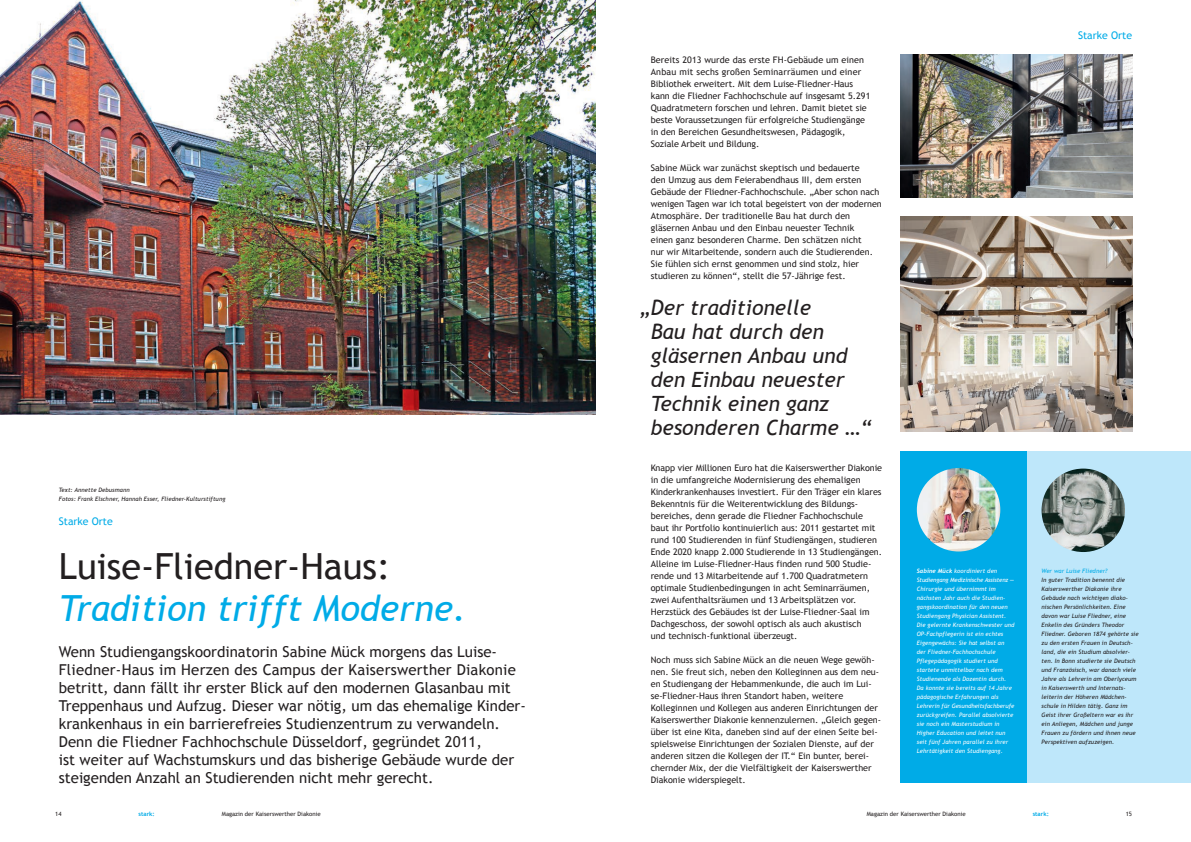
<style>
.page{position:relative;width:1191px;height:842px;background:#fff}
.page>*{position:absolute;margin:0;border:0;box-sizing:border-box;transform-origin:0 0}
.t1{font:italic 36px "Trebuchet MS";color:#00abe7}
.t2{font:36px "Trebuchet MS";color:#231f20}
.t3{font:italic 21px/24px "Trebuchet MS";color:#231f20}
.t4{font:15px/18px "Trebuchet MS";color:#231f20}
.t5{font:10.5px "Trebuchet MS";color:#00abe7}
.t6{font:9px/12px "Trebuchet MS";color:#231f20}
.t7{font:italic 6px/9px "Trebuchet MS";letter-spacing:.01em;color:#231f20}
.t8{font:italic 6px/9px "Trebuchet MS";letter-spacing:.01em;color:#fff}
.t9{font:6px "Trebuchet MS";color:#231f20}
.t10{font:italic 6px "Trebuchet MS";letter-spacing:.01em;color:#00abe7}
.t11{font:700 6px "Trebuchet MS";color:#00abe7}
.s1{font-family:"Trebuchet";font-weight:700}
</style>
<div class="page">
<div style="left:900px;top:451px;width:127px;height:331px;background:#00abe7"></div>
<img style="left:0;top:0;width:595px;height:414px">
<div style="left:1027px;top:451px;width:164px;height:331px;background:#bee7fa"></div>
<img style="left:917px;top:468px;width:83px;height:83px;border-radius:42px">
<img style="left:1041px;top:469px;width:84px;height:83px;border-radius:42px">
<img style="left:900px;top:54px;width:232px;height:144px">
<img style="left:900px;top:216px;width:232px;height:216px">
<p class="t7" style="left:59px;top:485px;width:168px">Text: Annette Debusmann<br>Fotos: Frank Elschner, Hannah Esser, Fliedner-Kulturstiftung</p>
<p class="t5" style="left:59px;top:515px;width:56px">Starke Orte</p>
<h1 class="t2" style="left:59px;top:545px;width:333px">Luise-Fliedner-Haus:</h1>
<h1 class="t1" style="left:59px;top:587px;width:409px">Tradition trifft Moderne.</h1>
<p class="t4" style="left:59px;top:643px;width:468px">Wenn Studiengangskoordinatorin Sabine Mück morgens das Luise-Fliedner-Haus im Herzen des Campus der Kaiserswerther Diakonie betritt, dann fällt ihr erster Blick auf den modernen Glasanbau mit Treppenhaus und Aufzug. Dieser war nötig, um das ehemalige Kinder&shy;krankenhaus in ein barrierefreies Studienzentrum zu verwandeln.<br>Denn die Fliedner Fachhochschule Düsseldorf, gegründet 2011,<br>ist weiter auf Wachstumskurs und das bisherige Gebäude wurde der steigenden Anzahl an Studierenden nicht mehr gerecht.</p>
<p class="t6" style="left:651px;top:54px;width:221px">Bereits 2013 wurde das erste FH-Gebäude um einen Anbau mit sechs großen Seminarräumen und einer Bibliothek erweitert. Mit dem Luise-Fliedner-Haus kann die Fliedner Fachhochschule auf insgesamt 5.291<br>Quadratmetern forschen und lehren. Damit bietet sie beste Voraussetzungen für erfolgreiche Studiengänge in den Bereichen Gesundheitswesen, Pädagogik, Soziale Arbeit und Bildung.</p>
<p class="t6" style="left:651px;top:162px;width:232px">Sabine Mück war zunächst skeptisch und bedauerte<br>den Umzug aus dem Feierabendhaus III, dem ersten Gebäude der Fliedner-Fachhochschule. „Aber schon nach wenigen Tagen war ich total begeistert von der modernen Atmosphäre. Der traditionelle Bau hat durch den gläsernen Anbau und den Einbau neuester Technik<br>einen ganz besonderen Charme. Den schätzen nicht<br>nur wir Mitarbeitende, sondern auch die Studierenden.<br>Sie fühlen sich ernst genommen und sind stolz, hier studieren zu können“, stellt die 57-Jährige fest.</p>
<h2 class="t3" style="left:651px;top:296px;width:222px;text-indent:-11px">„Der traditionelle<br>Bau hat durch den gläsernen Anbau und den Einbau neuester<br>Technik einen ganz besonderen Charme …“</h2>
<p class="t6" style="left:651px;top:462px;width:233px">Knapp vier Millionen Euro hat die Kaiserswerther Diakonie in die umfangreiche Modernisierung des ehemaligen Kinderkrankenhauses investiert. Für den Träger ein klares Bekenntnis für die Weiterentwicklung des Bildungs&shy;bereiches, denn gerade die Fliedner Fachhochschule baut ihr Portfolio kontinuierlich aus: 2011 gestartet mit rund 100 Studierenden in fünf Studiengängen, studieren Ende 2020 knapp 2.000 Studierende in 13 Studiengängen.<br>Alleine im Luise-Fliedner-Haus finden rund 500 Studie&shy;rende und 13 Mitarbeitende auf 1.700 Quadratmetern optimale Studienbedingungen in acht Seminarräumen, zwei Aufenthaltsräumen und 13 Arbeitsplätzen vor.<br>Herzstück des Gebäudes ist der Luise-Fliedner-Saal im Dachgeschoss, der sowohl optisch als auch akustisch<br>und technisch-funktional überzeugt.</p>
<p class="t6" style="left:651px;top:654px;width:232px">Noch muss sich Sabine Mück an die neuen Wege gewöh&shy;nen. Sie freut sich, neben den Kolleginnen aus dem neu&shy;en Studiengang der Hebammenkunde, die auch im Lui&shy;se-Fliedner-Haus ihren Standort haben, weitere Kolleginnen und Kollegen aus anderen Einrichtungen der Kaiserswerther Diakonie kennenzulernen. „Gleich gegen&shy;über ist eine Kita, daneben sind auf der einen Seite bei&shy;spielsweise Einrichtungen der Sozialen Dienste, auf der anderen sitzen die Kollegen der IT.“ Ein bunter, berei&shy;chernder Mix, der die Vielfältigkeit der Kaiserswerther Diakonie widerspiegelt.</p>
<p class="t5" style="left:1078px;top:29px;width:56px">Starke Orte</p>
<p class="t8" style="left:917px;top:566px;width:99px"><span class="s1">Sabine Mück</span> koordiniert den<br>Studiengang Medizinische Assistenz —<br>Chirurgie und übernimmt im nächsten Jahr auch die Studien&shy;gangskoordination für den neuen<br>Studiengang Physician Assistent.<br>Die gelernte Krankenschwester und<br>OP-Fachpflegerin ist ein echtes<br>Eigengewächs: Sie hat selbst an der Fliedner-Fachhochschule<br>Pflegepädagogik studiert und startete unmittelbar nach dem<br>Studienende als Dozentin durch.<br>Da konnte sie bereits auf 14 Jahre pädagogische Erfahrungen als<br>Lehrerin für Gesundheitsfachberufe zurückgreifen. Parallel absolvierte sie noch ein Masterstudium in<br>Higher Education und leitet nun seit fünf Jahren parallel zu ihrer<br>Lehrtätigkeit den Studiengang.</p>
<p class="t10" style="left:1041px;top:567px;width:67px">Wer war Luise Fliedner?</p>
<p class="t7" style="left:1041px;top:575px;width:99px">In guter Tradition benennt die<br>Kaiserswerther Diakonie ihre<br>Gebäude nach wichtigen diako&shy;nischen Persönlichkeiten. Eine davon war Luise Fliedner, eine<br>Enkelin des Gründers Theodor<br>Fliedner. Geboren 1874 gehörte sie zu den ersten Frauen in Deutsch&shy;land, die ein Studium absolvier&shy;ten. In Bonn studierte sie Deutsch und Französisch, war danach viele<br>Jahre als Lehrerin am Oberlyceum in Kaiserswerth und Internats&shy;leiterin der Höheren Mädchen&shy;schule in Hilden tätig. Ganz im<br>Geist ihrer Großeltern war es ihr ein Anliegen, Mädchen und junge<br>Frauen zu fördern und ihnen neue<br>Perspektiven aufzuzeigen.</p>
<p class="t9" style="left:55px;top:810px;width:8px">14</p>
<p class="t11" style="left:138px;top:810px;width:18px">stark:</p>
<p class="t9" style="left:222px;top:810px;width:100px">Magazin der Kaiserswerther Diakonie</p>
<p class="t9" style="left:866px;top:810px;width:100px">Magazin der Kaiserswerther Diakonie</p>
<p class="t11" style="left:1032px;top:810px;width:18px">stark:</p>
<p class="t9" style="left:1125px;top:810px;width:8px">15</p>
</div>
